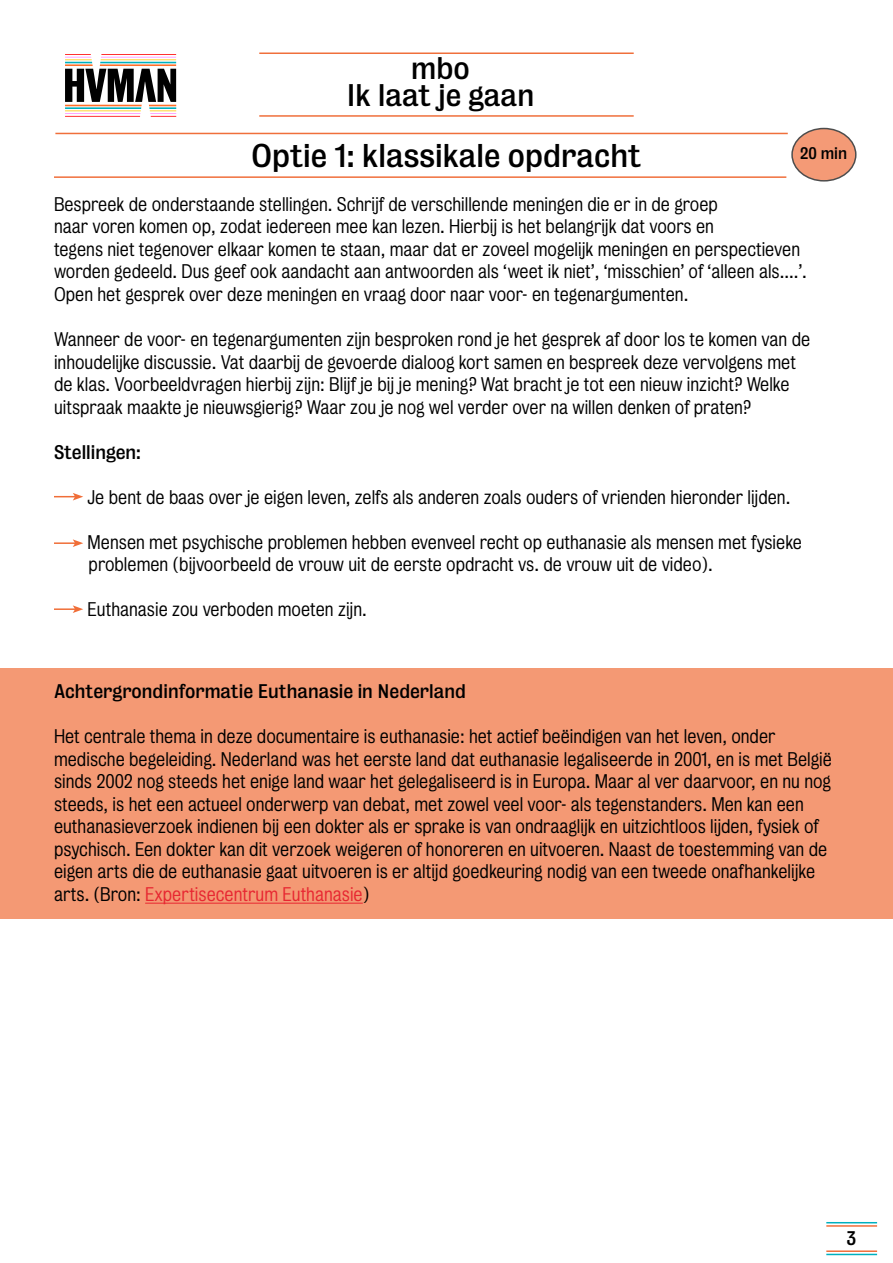
<style>
.page{position:relative;width:893px;height:1263px;background:#fff}
.page>*{position:absolute;margin:0;border:0;box-sizing:border-box;transform-origin:0 0}
.t1{font:30px "Bureau Grot";color:#000}
.t2{font:28.5px/27px "Bureau Grot";color:#000;text-align:center}
.t3{font:300 18px/22.5px "Bureau Grot";color:#000}
.t4{font:18px "Bureau Grot";color:#000}
.t5{font:15.3px "Bureau Grot";color:#000}
.s1{color:#e72731}
</style>
<div class="page">
<hr style="left:826px;top:1225px;width:51px;height:2px;background:#f06f3b">
<hr style="left:826px;top:1254px;width:51px;height:1px;background:#00b0bf">
<hr style="left:826px;top:1222px;width:51px;height:1px;background:#00b0bf">
<hr style="left:826px;top:1250px;width:51px;height:2px;background:#f06f3b">
<hr style="left:101px;top:59px;width:75px;height:1px;background:#ffc800">
<hr style="left:100px;top:62px;width:76px;height:1px;background:#00b0bf">
<hr style="left:65px;top:64px;width:28px;height:2px;background:#ff6e28">
<hr style="left:100px;top:64px;width:76px;height:2px;background:#ff6e28">
<svg style="left:101px;top:57px;width:75px;height:1px"></svg>
<hr style="left:101px;top:54px;width:75px;height:1px;background:#f00">
<svg style="left:65px;top:54px;width:27px;height:9px"></svg>
<svg style="left:65px;top:69px;width:111px;height:48px"></svg>
<hr style="left:259px;top:53px;width:375px;height:1px;background:#f06f3b">
<hr style="left:259px;top:115px;width:375px;height:2px;background:#f06f3b">
<svg style="left:54px;top:493px;width:29px;height:7px"></svg>
<hr style="left:54px;top:542px;width:21px;height:2px;background:#f06e38">
<svg style="left:73px;top:539px;width:10px;height:8px"></svg>
<hr style="left:54px;top:608px;width:21px;height:2px;background:#f06e38">
<svg style="left:73px;top:605px;width:10px;height:8px"></svg>
<div style="left:0;top:669px;width:893px;height:250px;background:#f49974"></div>
<hr style="left:145px;top:903px;width:218px;height:1px;background:#e72731">
<hr style="left:55px;top:133px;width:733px;height:1px;background:#f06f3b">
<hr style="left:54px;top:176px;width:732px;height:2px;background:#f06f3b">
<div style="left:792px;top:128px;width:64px;height:53px;background:#f49a76;border-radius:50%"></div>
<div style="left:791px;top:128px;width:65px;height:54px;border:2px solid #000;border-radius:50%"></div>
<h2 class="t2" style="left:347px;top:55px;width:189px">mbo<br>Ik laat je gaan</h2>
<h1 class="t1" style="left:251px;top:138px;width:391px">Optie 1: klassikale opdracht</h1>
<p class="t3" style="left:54px;top:193px;width:754px">Bespreek de onderstaande stellingen. Schrijf de verschillende meningen die er in de groep<br>naar voren komen op, zodat iedereen mee kan lezen. Hierbij is het belangrijk dat voors en<br>tegens niet tegenover elkaar komen te staan, maar dat er zoveel mogelijk meningen en perspectieven worden gedeeld. Dus geef ook aandacht aan antwoorden als ‘weet ik niet’, ‘misschien’ of ‘alleen als....’.<br>Open het gesprek over deze meningen en vraag door naar voor- en tegenargumenten.</p>
<p class="t3" style="left:54px;top:328px;width:758px">Wanneer de voor- en tegenargumenten zijn besproken rond je het gesprek af door los te komen van de inhoudelijke discussie. Vat daarbij de gevoerde dialoog kort samen en bespreek deze vervolgens met de klas. Voorbeeldvragen hierbij zijn: Blijf je bij je mening? Wat bracht je tot een nieuw inzicht? Welke uitspraak maakte je nieuwsgierig? Waar zou je nog wel verder over na willen denken of praten?</p>
<p class="t4" style="left:54px;top:441px;width:88px">Stellingen:</p>
<p class="t3" style="left:88px;top:486px;width:704px">Je bent de baas over je eigen leven, zelfs als anderen zoals ouders of vrienden hieronder lijden.</p>
<p class="t3" style="left:88px;top:531px;width:716px">Mensen met psychische problemen hebben evenveel recht op euthanasie als mensen met fysieke problemen (bijvoorbeeld de vrouw uit de eerste opdracht vs. de vrouw uit de video).</p>
<p class="t3" style="left:88px;top:598px;width:281px">Euthanasie zou verboden moeten zijn.</p>
<p class="t5" style="left:800px;top:144px;width:48px">20 min</p>
<p class="t4" style="left:54px;top:681px;width:413px">Achtergrondinformatie Euthanasie in Nederland</p>
<p class="t3" style="left:54px;top:725px;width:779px">Het centrale thema in deze documentaire is euthanasie: het actief beëindigen van het leven, onder medische begeleiding. Nederland was het eerste land dat euthanasie legaliseerde in 2001, en is met België sinds 2002 nog steeds het enige land waar het gelegaliseerd is in Europa. Maar al ver daarvoor, en nu nog steeds, is het een actueel onderwerp van debat, met zowel veel voor- als tegenstanders. Men kan een euthanasieverzoek indienen bij een dokter als er sprake is van ondraaglijk en uitzichtloos lijden, fysiek of psychisch. Een dokter kan dit verzoek weigeren of honoreren en uitvoeren. Naast de toestemming van de eigen arts die de euthanasie gaat uitvoeren is er altijd goedkeuring nodig van een tweede onafhankelijke arts. (Bron: <span class="s1">Expertisecentrum Euthanasie</span>)</p>
<p class="t4" style="left:847px;top:1228px;width:11px">3</p>
</div>
